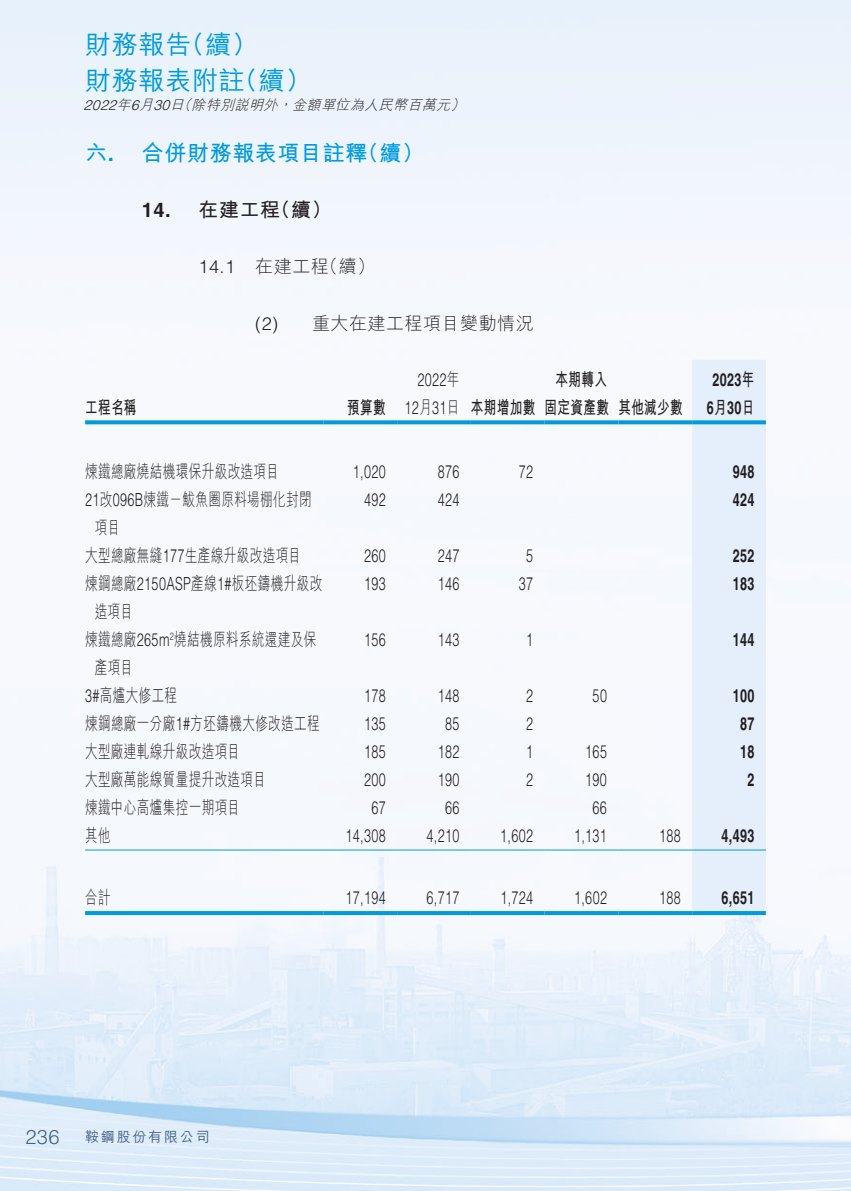
<style>
.page{position:relative;width:851px;height:1191px;background:#fff}
.page>*{position:absolute;margin:0;border:0;box-sizing:border-box;transform-origin:0 0}
.t1{font:500 26px/36px "M Hei HK";letter-spacing:.03em;color:#009bde}
.t2{font:700 22px "M Hei HK";letter-spacing:.03em;color:#009bde}
.t3{font:700 20px "M Hei HK";color:#231f20}
.t4{font:300 20px "Helvetica LT Std";color:#466485}
.t5{font:300 18px/28px "M Hei HK";letter-spacing:.03em;color:#231f20;scale:.7 1}
.t6{font:300 18px "Helvetica LT Std";letter-spacing:.03em;color:#231f20;scale:.7 1}
.t7{font:700 18px/28px "Helvetica LT Std";letter-spacing:.03em;color:#231f20;text-align:center;scale:.7 1}
.t8{font:700 18px/28px "M Hei HK";letter-spacing:.03em;color:#231f20;scale:.7 1}
.t9{font:300 18px "M Hei HK";letter-spacing:.03em;color:#231f20}
.t10{font:italic 300 14px "M Hei HK";color:#231f20}
.t11{font:500 14px "M Hei HK";letter-spacing:.13em;color:#466485}
.s1{font-family:"Helvetica LT Std"}
.s2{font-family:"M Hei HK"}
.s3{font-family:"Helvetica LT Std";font-weight:300}
.s4{font-weight:300}
</style>
<div class="page">
<img style="left:0;top:0;width:850px;height:1191px">
<div style="left:692px;top:360px;width:73px;height:551px;background:#e4effb"></div>
<svg style="left:85px;top:420px;width:238px;height:4px"></svg>
<svg style="left:323px;top:420px;width:74px;height:4px"></svg>
<svg style="left:397px;top:420px;width:74px;height:4px"></svg>
<svg style="left:471px;top:420px;width:73px;height:4px"></svg>
<svg style="left:544px;top:420px;width:74px;height:4px"></svg>
<svg style="left:618px;top:420px;width:74px;height:4px"></svg>
<svg style="left:692px;top:420px;width:73px;height:4px"></svg>
<hr style="left:85px;top:849px;width:238px;height:1px;background:#009bde">
<hr style="left:323px;top:849px;width:74px;height:1px;background:#009bde">
<hr style="left:397px;top:849px;width:74px;height:1px;background:#009bde">
<hr style="left:471px;top:849px;width:73px;height:1px;background:#009bde">
<hr style="left:544px;top:849px;width:74px;height:1px;background:#009bde">
<hr style="left:618px;top:849px;width:74px;height:1px;background:#009bde">
<hr style="left:692px;top:849px;width:73px;height:1px;background:#009bde">
<svg style="left:85px;top:911px;width:238px;height:4px"></svg>
<svg style="left:323px;top:911px;width:74px;height:4px"></svg>
<svg style="left:397px;top:911px;width:74px;height:4px"></svg>
<svg style="left:471px;top:911px;width:73px;height:4px"></svg>
<svg style="left:544px;top:911px;width:74px;height:4px"></svg>
<svg style="left:618px;top:911px;width:74px;height:4px"></svg>
<svg style="left:692px;top:911px;width:73px;height:4px"></svg>
<h1 class="t1" style="left:85px;top:24px;width:228px">財務報告（續）<br>財務報表附註（續）</h1>
<p class="t10" style="left:84px;top:98px;width:386px"><span class="s1">2022</span>年<span class="s1">6</span>月<span class="s1">30</span>日（除特別說明外，金額單位為人民幣百萬元）</p>
<p class="t2" style="left:85px;top:137px;width:340px">六<span class="s1">.</span> 合併財務報表項目註釋（續）</p>
<p class="t3" style="left:142px;top:195px;width:191px"><span class="s1">14.</span> 在建工程（續）</p>
<p class="t9" style="left:198px;top:258px;width:178px"><span class="s1">14.1</span> 在建工程（續）</p>
<p class="t9" style="left:255px;top:314px;width:280px"><span class="s1">(2)</span> 重大在建工程項目變動情況</p>
<p class="t8" style="left:85px;top:391px;width:75px">工程名稱</p>
<p class="t8" style="left:347px;top:391px;width:57px">預算數</p>
<p class="t6" style="left:417px;top:368px;width:62px">2022<span class="s2">年</span></p>
<p class="t8" style="left:404px;top:391px;width:188px"><span class="s3">12</span><span class="s4">月</span><span class="s3">31</span><span class="s4">日</span> 本期增加數</p>
<p class="t8" style="left:544px;top:363px;width:199px;text-indent:11px">本期轉入<br>固定資產數 其他減少數</p>
<p class="t7" style="left:706px;top:365px;width:70px">2023<span class="s2">年<br></span>6<span class="s2">月</span>30<span class="s2">日</span></p>
<p class="t5" style="left:85px;top:457px;width:279px">煉鐵總廠燒結機環保升級改造項目</p>
<p class="t6" style="left:353px;top:460px;width:49px">1,020</p>
<p class="t6" style="left:437px;top:460px;width:33px">876</p>
<p class="t6" style="left:519px;top:460px;width:22px">72</p>
<p class="t7" style="left:732px;top:457px;width:33px">948</p>
<p class="t5" style="left:95px;top:485px;width:311px;text-indent:-10px"><span class="s1">21</span>改<span class="s1">096B</span>煉鐵－鮁魚圈原料場棚化封閉項目</p>
<p class="t6" style="left:364px;top:488px;width:33px">492</p>
<p class="t6" style="left:437px;top:488px;width:33px">424</p>
<p class="t7" style="left:732px;top:485px;width:33px">424</p>
<p class="t5" style="left:85px;top:541px;width:310px">大型總廠無縫<span class="s1">177</span>生產線升級改造項目</p>
<p class="t6" style="left:364px;top:544px;width:33px">260</p>
<p class="t6" style="left:437px;top:544px;width:33px">247</p>
<p class="t6" style="left:526px;top:544px;width:12px">5</p>
<p class="t7" style="left:732px;top:541px;width:33px">252</p>
<p class="t5" style="left:95px;top:569px;width:326px;text-indent:-10px">煉鋼總廠<span class="s1">2150ASP</span>產線<span class="s1">1#</span>板坯鑄機升級改造項目</p>
<p class="t6" style="left:364px;top:572px;width:33px">193</p>
<p class="t6" style="left:437px;top:572px;width:33px">146</p>
<p class="t6" style="left:519px;top:572px;width:22px">37</p>
<p class="t7" style="left:732px;top:569px;width:33px">183</p>
<p class="t5" style="left:95px;top:625px;width:318px;text-indent:-10px">煉鐵總廠<span class="s1">265m</span><sup>2</sup>燒結機原料系統還建及保產項目</p>
<p class="t6" style="left:364px;top:628px;width:33px">156</p>
<p class="t6" style="left:437px;top:628px;width:33px">143</p>
<p class="t6" style="left:526px;top:628px;width:12px">1</p>
<p class="t7" style="left:732px;top:625px;width:33px">144</p>
<p class="t5" style="left:85px;top:681px;width:133px"><span class="s1">3#</span>高爐大修工程</p>
<p class="t6" style="left:364px;top:684px;width:33px">178</p>
<p class="t6" style="left:437px;top:684px;width:33px">148</p>
<p class="t6" style="left:526px;top:684px;width:12px">2</p>
<p class="t6" style="left:592px;top:684px;width:22px">50</p>
<p class="t7" style="left:732px;top:681px;width:33px">100</p>
<p class="t5" style="left:85px;top:709px;width:337px">煉鋼總廠一分廠<span class="s1">1#</span>方坯鑄機大修改造工程</p>
<p class="t6" style="left:364px;top:712px;width:33px">135</p>
<p class="t6" style="left:445px;top:712px;width:22px">85</p>
<p class="t6" style="left:526px;top:712px;width:12px">2</p>
<p class="t7" style="left:740px;top:709px;width:22px">87</p>
<p class="t5" style="left:85px;top:737px;width:223px">大型廠連軋線升級改造項目</p>
<p class="t6" style="left:364px;top:740px;width:33px">185</p>
<p class="t6" style="left:437px;top:740px;width:33px">182</p>
<p class="t6" style="left:526px;top:740px;width:12px">1</p>
<p class="t6" style="left:585px;top:740px;width:33px">165</p>
<p class="t7" style="left:740px;top:737px;width:22px">18</p>
<p class="t5" style="left:85px;top:765px;width:260px">大型廠萬能線質量提升改造項目</p>
<p class="t6" style="left:364px;top:768px;width:33px">200</p>
<p class="t6" style="left:437px;top:768px;width:33px">190</p>
<p class="t6" style="left:526px;top:768px;width:12px">2</p>
<p class="t6" style="left:585px;top:768px;width:33px">190</p>
<p class="t7" style="left:747px;top:765px;width:12px">2</p>
<p class="t5" style="left:85px;top:793px;width:223px">煉鐵中心高爐集控一期項目</p>
<p class="t6" style="left:371px;top:796px;width:22px">67</p>
<p class="t6" style="left:445px;top:796px;width:22px">66</p>
<p class="t6" style="left:592px;top:796px;width:22px">66</p>
<p class="t5" style="left:85px;top:821px;width:38px">其他</p>
<p class="t6" style="left:345px;top:824px;width:59px">14,308</p>
<p class="t6" style="left:426px;top:824px;width:49px">4,210</p>
<p class="t6" style="left:500px;top:824px;width:49px">1,602</p>
<p class="t6" style="left:574px;top:824px;width:49px">1,131</p>
<p class="t6" style="left:659px;top:824px;width:33px">188</p>
<p class="t7" style="left:721px;top:821px;width:49px">4,493</p>
<p class="t5" style="left:85px;top:883px;width:38px">合計</p>
<p class="t6" style="left:345px;top:886px;width:59px">17,194</p>
<p class="t6" style="left:426px;top:886px;width:49px">6,717</p>
<p class="t6" style="left:500px;top:886px;width:49px">1,724</p>
<p class="t6" style="left:574px;top:886px;width:49px">1,602</p>
<p class="t6" style="left:659px;top:886px;width:33px">188</p>
<p class="t7" style="left:721px;top:883px;width:49px">6,651</p>
<p class="t4" style="left:26px;top:1124px;width:35px">236</p>
<p class="t11" style="left:85px;top:1127px;width:126px">鞍鋼股份有限公司</p>
</div>
